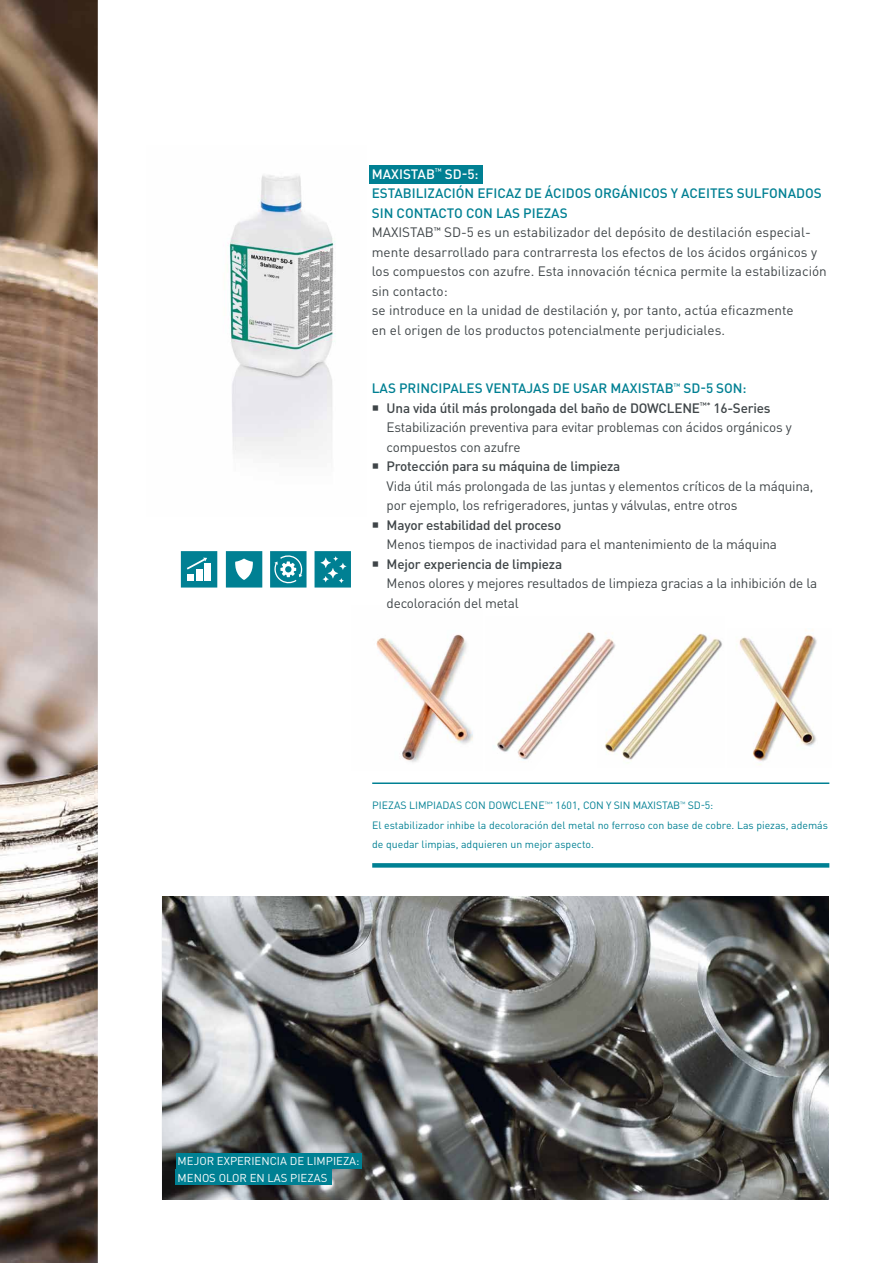
<style>
.page{position:relative;width:893px;height:1263px;background:#fff}
.page>*{position:absolute;margin:0;border:0;box-sizing:border-box;transform-origin:0 0}
.t1{font:13.5px/19.5px "DIN Pro";letter-spacing:-.015em;color:#3f4548}
.t2{font:500 13.5px "DIN";letter-spacing:-.015em;color:#3f4548}
.t3{font:500 13.5px "DIN Pro";color:#008093}
.t4{font:11.4px "DIN Pro";color:#fff}
.t5{font:10.5px/19.5px "DIN Pro";color:#008093}
.s1{font-weight:500;color:#fff}
.s2{font-weight:500;color:#008093}
</style>
<div class="page">
<img style="left:0;top:0;width:98px;height:1263px">
<img style="left:376px;top:634px;width:97px;height:129px">
<img style="left:642px;top:633px;width:80px;height:114px">
<img style="left:736px;top:629px;width:81px;height:136px">
<img style="left:497px;top:632px;width:145px;height:131px">
<img style="left:162px;top:896px;width:666px;height:303px">
<div style="left:176px;top:1153px;width:185px;height:16px;background:#008093"></div>
<div style="left:176px;top:1169px;width:156px;height:16px;background:#008093"></div>
<div style="left:369px;top:165px;width:113px;height:18px;background:#008093"></div>
<svg style="left:181px;top:551px;width:36px;height:36px"></svg>
<svg style="left:226px;top:551px;width:36px;height:36px"></svg>
<svg style="left:270px;top:551px;width:37px;height:36px"></svg>
<svg style="left:315px;top:551px;width:36px;height:36px"></svg>
<hr style="left:372px;top:782px;width:457px;height:2px;background:#008093">
<div style="left:372px;top:863px;width:457px;height:5px;background:#008093"></div>
<img style="left:228px;top:175px;width:108px;height:281px">
<p class="t1" style="left:372px;top:163px;width:457px"><span class="s1">MAXISTAB</span><sup>™</sup> <span class="s1">SD-5:<br></span><span class="s2">ESTABILIZACIÓN EFICAZ DE ÁCIDOS ORGÁNICOS Y ACEITES SULFONADOS SIN CONTACTO CON LAS PIEZAS<br></span>MAXISTAB<sup>™</sup> SD-5 es un estabilizador del depósito de destilación especial&shy;mente desarrollado para contrarresta los efectos de los ácidos orgánicos y los compuestos con azufre. Esta innovación técnica permite la estabilización sin contacto:<br>se introduce en la unidad de destilación y, por tanto, actúa eficazmente<br>en el origen de los productos potencialmente perjudiciales.</p>
<p class="t3" style="left:372px;top:378px;width:376px">LAS PRINCIPALES VENTAJAS DE USAR MAXISTAB<sup>™</sup> SD-5 SON:</p>
<p class="t2" style="left:372px;top:399px;width:400px">○ Una vida útil más prolongada del baño de DOWCLENE<sup>™*</sup> 16-Series</p>
<p class="t1" style="left:387px;top:417px;width:407px">Estabilización preventiva para evitar problemas con ácidos orgánicos y compuestos con azufre</p>
<p class="t2" style="left:372px;top:458px;width:250px">○ Protección para su máquina de limpieza</p>
<p class="t1" style="left:387px;top:475px;width:428px">Vida útil más prolongada de las juntas y elementos críticos de la máquina, por ejemplo, los refrigeradores, juntas y válvulas, entre otros</p>
<p class="t2" style="left:372px;top:516px;width:191px">○ Mayor estabilidad del proceso</p>
<p class="t1" style="left:387px;top:534px;width:392px">Menos tiempos de inactividad para el mantenimiento de la máquina</p>
<p class="t2" style="left:372px;top:555px;width:192px">○ Mejor experiencia de limpieza</p>
<p class="t1" style="left:387px;top:573px;width:432px">Menos olores y mejores resultados de limpieza gracias a la inhibición de la decoloración del metal</p>
<p class="t5" style="left:372px;top:795px;width:457px;text-indent:260px">MAXISTAB<sup>™</sup> SD-5:<br>El estabilizador inhibe la decoloración del metal no ferroso con base de cobre. Las piezas, además de quedar limpias, adquieren un mejor aspecto.</p>
<p class="t5" style="left:372px;top:795px;width:219px">Piezas LIMPIADAS CON DOWCLENE<sup>™*</sup> 1601, con</p>
<p class="t5" style="left:606px;top:795px;width:14px">y sin</p>
<p class="t4" style="left:178px;top:1152px;width:47px">Mejor experiencia</p>
<p class="t4" style="left:290px;top:1152px;width:24px">de limpie</p>
<p class="t4" style="left:343px;top:1152px;width:18px">za:</p>
<p class="t4" style="left:178px;top:1169px;width:9px">menos</p>
<p class="t4" style="left:219px;top:1169px;width:8px">olor</p>
<p class="t4" style="left:250px;top:1169px;width:25px">en las</p>
<p class="t4" style="left:290px;top:1169px;width:31px">piezas</p>
</div>
